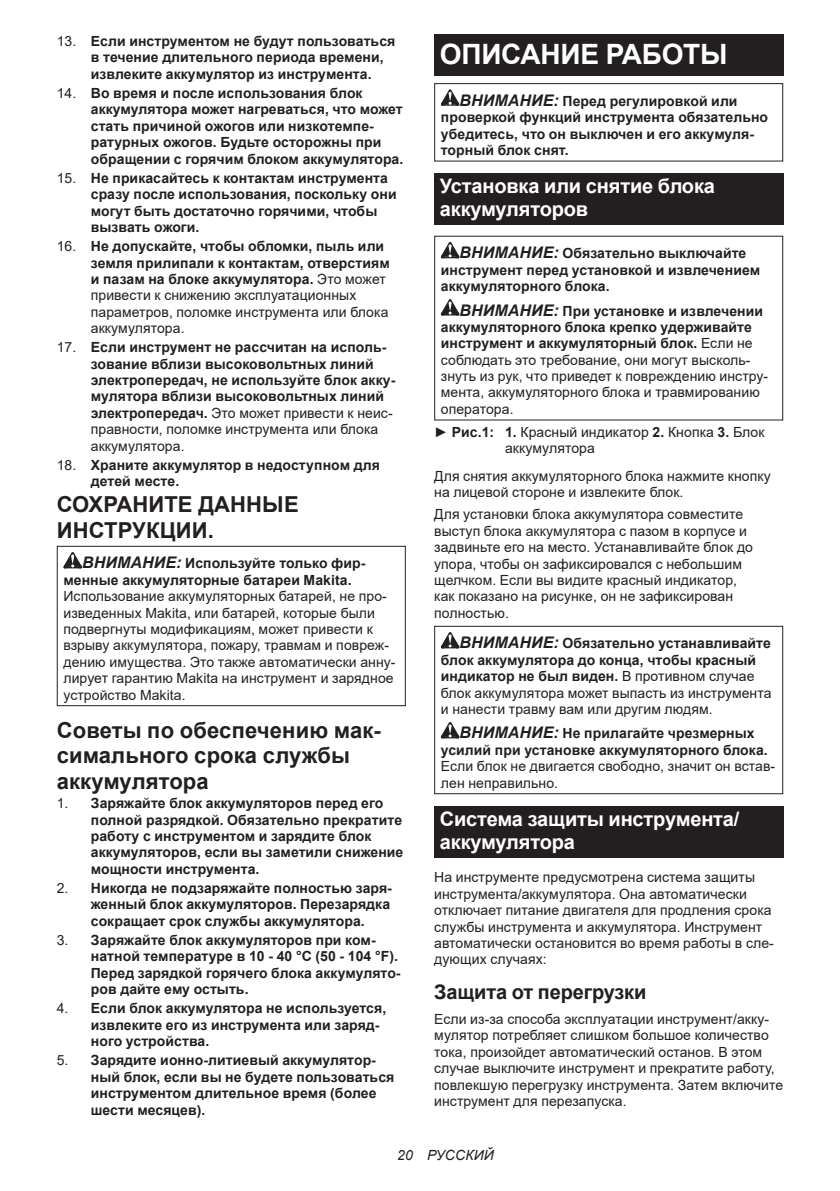
<style>
.page{position:relative;width:840px;height:1191px;background:#fff}
.page>*{position:absolute;margin:0;border:0;box-sizing:border-box;transform-origin:0 0}
.t1{font:700 28px "Arial";letter-spacing:-.01em;color:#fff}
.t2{font:700 22px/25.8px "Arial";letter-spacing:.005em;color:#231f20}
.t3{font:700 20px/23.4px "Arial";letter-spacing:-.01em;color:#fff}
.t4{font:700 20px "Arial";letter-spacing:-.01em;color:#231f20}
.t5{font:14px/16.4px "Arial";letter-spacing:.005em;color:#231f20}
.t6{font:700 14px/16.4px "Arial";letter-spacing:.005em;color:#231f20}
.t7{font:italic 14px "Arial";letter-spacing:.005em;color:#231f20}
.s1{font-weight:400}
.s2{font-weight:700}
.s3{font-style:italic;font-size:16px}
.s4{font-weight:700;font-style:italic;font-size:16px}
</style>
<div class="page">
<svg style="left:63px;top:552px;width:19px;height:16px"></svg>
<div style="left:57px;top:546px;width:348px;height:160px;border:1px solid #231f20"></div>
<div style="left:434px;top:34px;width:348px;height:41px;background:#231f20"></div>
<svg style="left:440px;top:89px;width:19px;height:17px"></svg>
<div style="left:434px;top:83px;width:348px;height:79px;border:1px solid #231f20"></div>
<div style="left:434px;top:173px;width:348px;height:52px;background:#231f20"></div>
<svg style="left:440px;top:242px;width:19px;height:16px"></svg>
<svg style="left:440px;top:299px;width:19px;height:16px"></svg>
<svg style="left:440px;top:632px;width:19px;height:16px"></svg>
<svg style="left:440px;top:722px;width:19px;height:16px"></svg>
<div style="left:434px;top:626px;width:348px;height:168px;border:1px solid #231f20"></div>
<div style="left:434px;top:805px;width:348px;height:52px;background:#231f20"></div>
<p class="t6" style="left:91px;top:33px;width:306px;text-indent:-34px"><span class="s1">13.</span> Если инструментом не будут пользоваться в течение длительного периода времени, извлеките аккумулятор из инструмента.</p>
<p class="t6" style="left:91px;top:85px;width:314px;text-indent:-34px"><span class="s1">14.</span> Во время и после использования блок аккумулятора может нагреваться, что может стать причиной ожогов или низкотемпе&shy;ратурных ожогов. Будьте осторожны при обращении с горячим блоком аккумулятора.</p>
<p class="t6" style="left:91px;top:170px;width:307px;text-indent:-34px"><span class="s1">15.</span> Не прикасайтесь к контактам инструмента сразу после использования, поскольку они могут быть достаточно горячими, чтобы вызвать ожоги.</p>
<p class="t5" style="left:91px;top:238px;width:300px;text-indent:-34px">16. <span class="s2">Не допускайте, чтобы обломки, пыль или земля прилипали к контактам, отверстиям и пазам на блоке аккумулятора.</span> Это может привести к снижению эксплуатационных параметров, поломке инструмента или блока аккумулятора.</p>
<p class="t6" style="left:91px;top:339px;width:306px;text-indent:-34px"><span class="s1">17.</span> Если инструмент не рассчитан на исполь&shy;зование вблизи высоковольтных линий электропередач, не используйте блок акку&shy;мулятора вблизи высоковольтных линий электропередач. <span class="s1">Это может привести к неис&shy;правности, поломке инструмента или блока аккумулятора.</span></p>
<p class="t6" style="left:91px;top:457px;width:290px;text-indent:-34px"><span class="s1">18.</span> Храните аккумулятор в недоступном для детей месте.</p>
<h2 class="t2" style="left:57px;top:491px;width:243px">СОХРАНИТЕ ДАННЫЕ<br>ИНСТРУКЦИИ.</h2>
<p class="t6" style="left:63px;top:555px;width:303px;text-indent:19px"><span class="s3">ВНИМАНИЕ:</span> Используйте только фир&shy;менные аккумуляторные батареи Makita.</p>
<p class="t5" style="left:63px;top:588px;width:333px">Использование аккумуляторных батарей, не про&shy;изведенных Makita, или батарей, которые были подвергнуты модификациям, может привести к взрыву аккумулятора, пожару, травмам и повреж&shy;дению имущества. Это также автоматически анну&shy;лирует гарантию Makita на инструмент и зарядное устройство Makita.</p>
<h2 class="t2" style="left:57px;top:717px;width:325px">Советы по обеспечению мак&shy;симального срока службы аккумулятора</h2>
<p class="t6" style="left:91px;top:795px;width:314px;text-indent:-34px"><span class="s1">1.</span> Заряжайте блок аккумуляторов перед его полной разрядкой. Обязательно прекратите работу с инструментом и зарядите блок аккумуляторов, если вы заметили снижение мощности инструмента.</p>
<p class="t6" style="left:91px;top:880px;width:302px;text-indent:-34px"><span class="s1">2.</span> Никогда не подзаряжайте полностью заря&shy;женный блок аккумуляторов. Перезарядка сокращает срок службы аккумулятора.</p>
<p class="t6" style="left:91px;top:932px;width:311px;text-indent:-34px"><span class="s1">3.</span> Заряжайте блок аккумуляторов при ком&shy;натной температуре в 10 - 40 °C (50 - 104 °F).<br>Перед зарядкой горячего блока аккумулято&shy;ров дайте ему остыть.</p>
<p class="t6" style="left:91px;top:1000px;width:297px;text-indent:-34px"><span class="s1">4.</span> Если блок аккумулятора не используется, извлеките его из инструмента или заряд&shy;ного устройства.</p>
<p class="t6" style="left:91px;top:1052px;width:305px;text-indent:-34px"><span class="s1">5.</span> Зарядите ионно-литиевый аккумулятор&shy;ный блок, если вы не будете пользоваться инструментом длительное время (более шести месяцев).</p>
<h1 class="t1" style="left:439px;top:34px;width:289px">ОПИСАНИЕ РАБОТЫ</h1>
<p class="t6" style="left:440px;top:93px;width:328px;text-indent:19px"><span class="s3">ВНИМАНИЕ:</span> Перед регулировкой или проверкой функций инструмента обязательно убедитесь, что он выключен и его аккумуля&shy;торный блок снят.</p>
<h3 class="t3" style="left:439px;top:174px;width:276px">Установка или снятие блока аккумуляторов</h3>
<p class="t6" style="left:440px;top:245px;width:320px;text-indent:19px"><span class="s3">ВНИМАНИЕ:</span> Обязательно выключайте инструмент перед установкой и извлечением аккумуляторного блока.</p>
<p class="t5" style="left:440px;top:302px;width:329px;text-indent:19px"><span class="s4">ВНИМАНИЕ:</span> <span class="s2">При установке и извлечении аккумуляторного блока крепко удерживайте инструмент и аккумуляторный блок.</span> Если не соблюдать это требование, они могут высколь&shy;знуть из рук, что приведет к повреждению инстру&shy;мента, аккумуляторного блока и травмированию оператора.</p>
<p class="t5" style="left:504px;top:424px;width:261px;text-indent:-71px">► <span class="s2">Рис.1: 1.</span> Красный индикатор <span class="s2">2.</span> Кнопка <span class="s2">3.</span> Блок аккумулятора</p>
<p class="t5" style="left:434px;top:468px;width:338px">Для снятия аккумуляторного блока нажмите кнопку на лицевой стороне и извлеките блок.</p>
<p class="t5" style="left:434px;top:506px;width:320px">Для установки блока аккумулятора совместите выступ блока аккумулятора с пазом в корпусе и задвиньте его на место. Устанавливайте блок до упора, чтобы он зафиксировался с небольшим щелчком. Если вы видите красный индикатор, как показано на рисунке, он не зафиксирован полностью.</p>
<p class="t5" style="left:440px;top:635px;width:332px;text-indent:19px"><span class="s4">ВНИМАНИЕ:</span> <span class="s2">Обязательно устанавливайте блок аккумулятора до конца, чтобы красный индикатор не был виден.</span> В противном случае блок аккумулятора может выпасть из инструмента и нанести травму вам или другим людям.</p>
<p class="t6" style="left:440px;top:725px;width:328px;text-align:center"><span class="s3">ВНИМАНИЕ:</span> Не прилагайте чрезмерных усилий при установке аккумуляторного блока.</p>
<p class="t5" style="left:440px;top:758px;width:335px">Если блок не двигается свободно, значит он встав&shy;лен неправильно.</p>
<h3 class="t3" style="left:439px;top:807px;width:301px">Система защиты инструмента/ аккумулятора</h3>
<p class="t5" style="left:434px;top:869px;width:341px">На инструменте предусмотрена система защиты инструмента/аккумулятора. Она автоматически отключает питание двигателя для продления срока службы инструмента и аккумулятора. Инструмент автоматически остановится во время работы в сле&shy;дующих случаях:</p>
<h3 class="t4" style="left:434px;top:978px;width:214px">Защита от перегрузки</h3>
<p class="t5" style="left:434px;top:1010px;width:350px">Если из-за способа эксплуатации инструмент/акку&shy;мулятор потребляет слишком большое количество тока, произойдет автоматический останов. В этом случае выключите инструмент и прекратите работу, повлекшую перегрузку инструмента. Затем включите инструмент для перезапуска.</p>
<p class="t7" style="left:397px;top:1146px;width:98px">20 РУССКИЙ</p>
</div>
